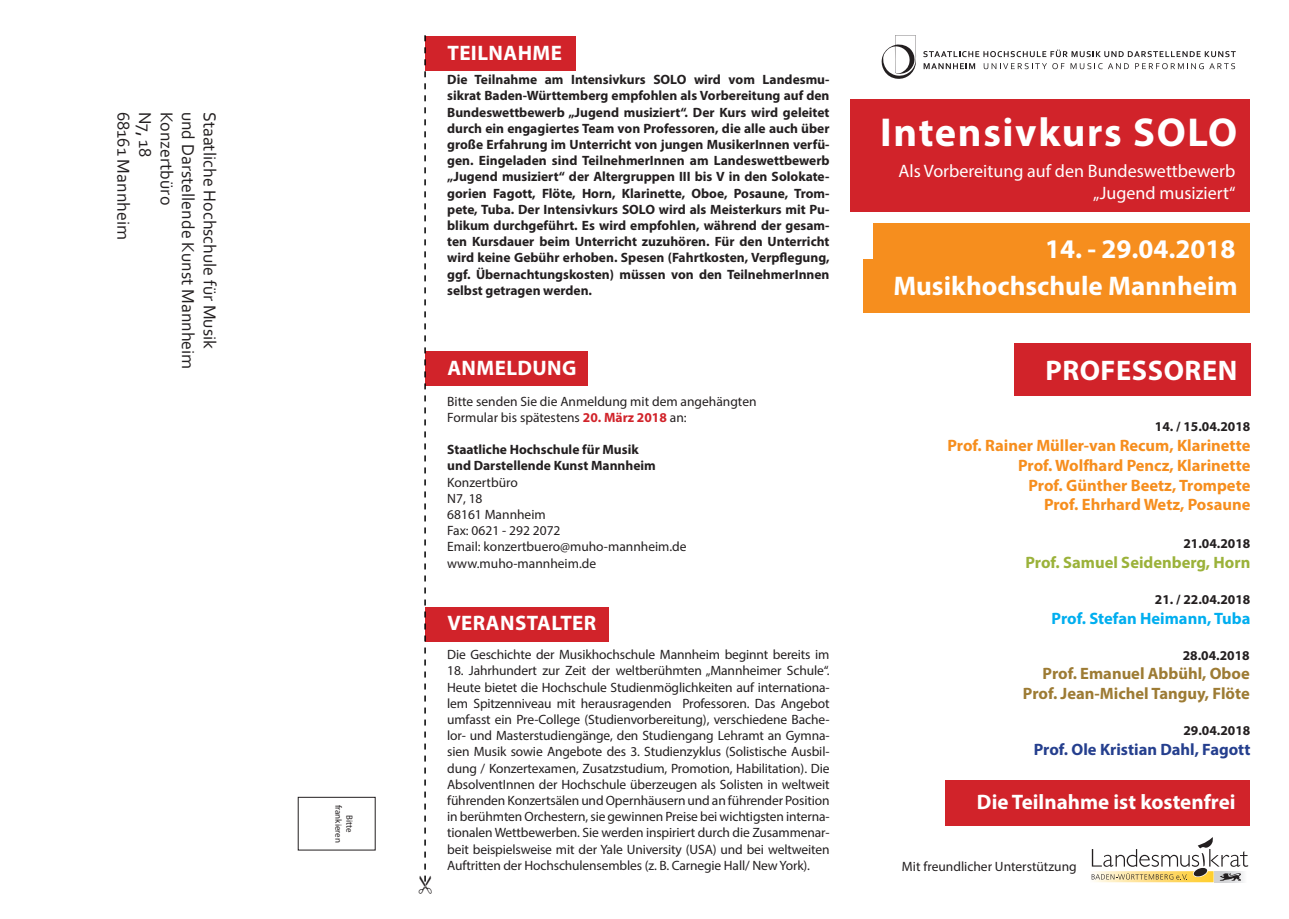
<style>
.page{position:relative;width:1289px;height:919px;background:#fff}
.page>*{position:absolute;margin:0;border:0;box-sizing:border-box;transform-origin:0 0}
.t1{font:700 40.5px "Myriad Pro";letter-spacing:.04em;color:#fff}
.t2{font:700 28.35px "Myriad Pro";letter-spacing:.02em;color:#fff}
.t3{font:700 27px "Myriad Pro";color:#fff}
.t4{font:700 21px "Myriad Pro";letter-spacing:.02em;color:#fff}
.t5{font:700 21px "Myriad Pro";color:#fff}
.t6{font:18px "Corbel";color:#231f20}
.t7{font:18px/21.6px "Myriad Pro";color:#fff;text-align:right}
.t8{font:700 16.5px/19.8px "Myriad Pro";color:#f68e1e;text-align:right}
.t9{font:700 16.5px/19.8px "Myriad Pro";color:#9d7b34;text-align:right}
.t10{font:700 16.5px "Myriad Pro";color:#253f8e}
.t11{font:700 16.5px "Myriad Pro";color:#9bb23a}
.t12{font:700 16.5px "Myriad Pro";color:#00aeef}
.t13{font:13.5px/16.2px "Myriad Pro";color:#231f20}
.t14{font:700 13.5px/16.2px "Myriad Pro";color:#231f20;text-align:justify}
.t15{font:9px/10.8px "Myriad Pro";color:#231f20;text-align:center}
.s1{font-weight:700;color:#d1232a}
</style>
<div class="page">
<div style="left:425px;top:36px;width:150px;height:35px;background:#d1232a"></div>
<div style="left:863px;top:259px;width:386px;height:53px;background:#f68e1e"></div>
<div style="left:850px;top:99px;width:399px;height:113px;background:#d1232a"></div>
<div style="left:1013px;top:343px;width:237px;height:52px;background:#d1232a"></div>
<svg style="left:923px;top:50px;width:312px;height:7px"></svg>
<svg style="left:923px;top:63px;width:52px;height:6px"></svg>
<svg style="left:983px;top:63px;width:63px;height:6px"></svg>
<svg style="left:1052px;top:63px;width:12px;height:6px"></svg>
<svg style="left:1070px;top:63px;width:58px;height:6px"></svg>
<svg style="left:1135px;top:63px;width:68px;height:6px"></svg>
<svg style="left:1209px;top:63px;width:25px;height:6px"></svg>
<svg style="left:881px;top:35px;width:35px;height:44px"></svg>
<svg style="left:1091px;top:837px;width:157px;height:45px"></svg>
<div style="left:425px;top:351px;width:163px;height:35px;background:#d1232a"></div>
<div style="left:945px;top:780px;width:304px;height:45px;background:#d1232a"></div>
<div style="left:425px;top:606px;width:183px;height:35px;background:#d1232a"></div>
<div style="left:298px;top:796px;width:77px;height:54px;border:1px solid #231f20"></div>
<div style="left:873px;top:223px;width:376px;height:48px;background:#f68e1e"></div>
<svg style="left:424px;top:35px;width:8px;height:847px"></svg>
<h3 class="t6" style="left:135px;top:112px;width:130px;rotate:90deg">68161 Mannheim</h3>
<h3 class="t6" style="left:156px;top:112px;width:47px;rotate:90deg">N7, 18</h3>
<h3 class="t6" style="left:178px;top:112px;width:95px;rotate:90deg">Konzertbüro</h3>
<h3 class="t6" style="left:199px;top:112px;width:259px;rotate:90deg">und Darstellende Kunst Mannheim</h3>
<h3 class="t6" style="left:221px;top:112px;width:239px;rotate:90deg">Staatliche Hochschule für Musik</h3>
<p class="t15" style="left:355px;top:804px;width:40px;rotate:90deg">Bitte frankieren</p>
<h3 class="t4" style="left:447px;top:39px;width:116px">TEILNAHME</h3>
<p class="t14" style="left:447px;top:71px;width:384px">Die Teilnahme am Intensivkurs SOLO wird vom Landesmu&shy;sikrat Baden-Württemberg empfohlen als Vorbereitung auf den Bundeswettbewerb „Jugend musiziert“. Der Kurs wird geleitet durch ein engagiertes Team von Professoren, die alle auch über große Erfahrung im Unterricht von jungen MusikerInnen verfü&shy;gen. Eingeladen sind TeilnehmerInnen am Landeswettbewerb „Jugend musiziert“ der Altergruppen III bis V in den Solokate&shy;gorien Fagott, Flöte, Horn, Klarinette, Oboe, Posaune, Trom&shy;pete, Tuba. Der Intensivkurs SOLO wird als Meisterkurs mit Pu&shy;blikum durchgeführt. Es wird empfohlen, während der gesam&shy;ten Kursdauer beim Unterricht zuzuhören. Für den Unterricht wird keine Gebühr erhoben. Spesen (Fahrtkosten, Verpflegung, ggf. Übernachtungskosten) müssen von den TeilnehmerInnen selbst getragen werden.</p>
<h3 class="t4" style="left:447px;top:354px;width:131px">ANMELDUNG</h3>
<p class="t13" style="left:447px;top:392px;width:311px">Bitte senden Sie die Anmeldung mit dem angehängten<br>Formular bis spätestens <span class="s1">20. März 2018</span> an:</p>
<p class="t14" style="left:447px;top:441px;width:210px">Staatliche Hochschule für Musik und Darstellende Kunst Mannheim</p>
<p class="t13" style="left:447px;top:473px;width:241px">Konzertbüro<br>N7, 18<br>68161 Mannheim<br>Fax: 0621 - 292 2072<br>Email: konzertbuero@muho-mannheim.de www.muho-mannheim.de</p>
<h3 class="t4" style="left:447px;top:609px;width:150px">VERANSTALTER</h3>
<p class="t13" style="left:447px;top:646px;width:384px">Die Geschichte der Musikhochschule Mannheim beginnt bereits im</p>
<p class="t13" style="left:447px;top:662px;width:384px;text-align:justify">18. Jahrhundert zur Zeit der weltberühmten „Mannheimer Schule“.<br>Heute bietet die Hochschule Studienmöglichkeiten auf internationa&shy;lem Spitzenniveau mit herausragenden Professoren. Das Angebot umfasst ein Pre-College (Studienvorbereitung), verschiedene Bache&shy;lor- und Masterstudiengänge, den Studiengang Lehramt an Gymna&shy;sien Musik sowie Angebote des 3. Studienzyklus (Solistische Ausbil&shy;dung / Konzertexamen, Zusatzstudium, Promotion, Habilitation). Die AbsolventInnen der Hochschule überzeugen als Solisten in weltweit führenden Konzertsälen und Opernhäusern und an führender Position in berühmten Orchestern, sie gewinnen Preise bei wichtigsten interna&shy;tionalen Wettbewerben. Sie werden inspiriert durch die Zusammenar&shy;beit beispielsweise mit der Yale University (USA) und bei weltweiten Auftritten der Hochschulensembles (z. B. Carnegie Hall/ New York).</p>
<h1 class="t1" style="left:880px;top:106px;width:358px">Intensivkurs SOLO</h1>
<h3 class="t7" style="left:898px;top:160px;width:338px">Als Vorbereitung auf den Bundeswettbewerb „Jugend musiziert“</h3>
<h3 class="t3" style="left:1044px;top:232px;width:192px">14. - 29.04.2018</h3>
<h3 class="t3" style="left:893px;top:268px;width:346px">Musikhochschule Mannheim</h3>
<h2 class="t2" style="left:1045px;top:352px;width:193px">PROFESSOREN</h2>
<p class="t14" style="left:1154px;top:418px;width:97px">14. / 15.04.2018</p>
<p class="t8" style="left:947px;top:435px;width:304px">Prof. Rainer Müller-van Recum, Klarinette Prof. Wolfhard Pencz, Klarinette<br>Prof. Günther Beetz, Trompete<br>Prof. Ehrhard Wetz, Posaune</p>
<p class="t14" style="left:1183px;top:534px;width:68px">21.04.2018</p>
<p class="t11" style="left:1025px;top:551px;width:226px">Prof. Samuel Seidenberg, Horn</p>
<p class="t14" style="left:1154px;top:591px;width:97px">21. / 22.04.2018</p>
<p class="t12" style="left:1051px;top:607px;width:200px">Prof. Stefan Heimann, Tuba</p>
<p class="t14" style="left:1182px;top:646px;width:68px">28.04.2018</p>
<p class="t9" style="left:1022px;top:663px;width:228px">Prof. Emanuel Abbühl, Oboe<br>Prof. Jean-Michel Tanguy, Flöte</p>
<p class="t14" style="left:1183px;top:721px;width:68px">29.04.2018</p>
<p class="t10" style="left:1033px;top:738px;width:218px">Prof. Ole Kristian Dahl, Fagott</p>
<h3 class="t5" style="left:976px;top:788px;width:260px">Die Teilnahme ist kostenfrei</h3>
<p class="t13" style="left:901px;top:858px;width:176px">Mit freundlicher Unterstützung</p>
</div>
